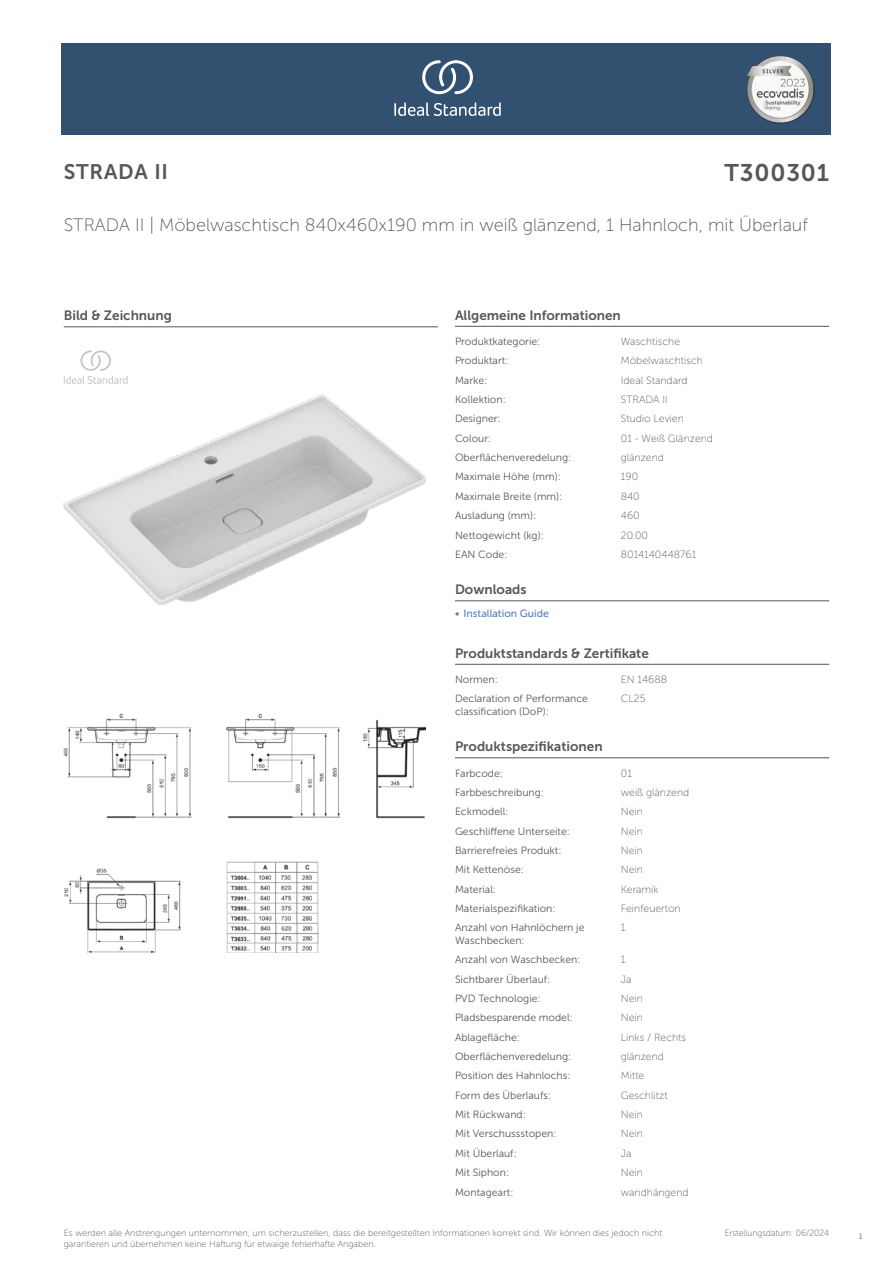
<style>
.page{position:relative;width:893px;height:1263px;background:#fff}
.page>*{position:absolute;margin:0;border:0;box-sizing:border-box;transform-origin:0 0}
.t1{font:24px "Museo Sans 700";letter-spacing:.035em;color:#575756}
.t2{font:21px "Museo Sans 700";letter-spacing:.035em;color:#575756}
.t3{font:18px "Museo Sans 100";color:#575756}
.t4{font:13.5px "Museo Sans 700";color:#575756}
.t5{font:10.5px/12.6px "Museo Sans 300";color:#575756}
.t6{font:10.5px "Museo Sans 100";color:#575756}
.t7{font:10.5px "Museo Sans 500";color:#5b7ebf}
.t8{font:9px/10.8px "Museo Sans 100";color:#575756}
.t9{font:9px "Museo Sans 100";color:#575756;scale:.95 1}
.t10{font:300 9px "Calibri";color:#575756;scale:.95 1}
</style>
<div class="page">
<div style="left:62px;top:43px;width:769px;height:91px;background:#325070"></div>
<hr style="left:455px;top:326px;width:166px;height:1px;background:#575756">
<hr style="left:621px;top:326px;width:208px;height:1px;background:#575756">
<hr style="left:455px;top:600px;width:187px;height:1px;background:#575756">
<hr style="left:642px;top:600px;width:187px;height:1px;background:#575756">
<hr style="left:455px;top:664px;width:166px;height:1px;background:#575756">
<hr style="left:621px;top:664px;width:208px;height:1px;background:#575756">
<hr style="left:455px;top:757px;width:166px;height:1px;background:#575756">
<hr style="left:621px;top:757px;width:208px;height:1px;background:#575756">
<img style="left:64px;top:714px;width:361px;height:238px">
<hr style="left:64px;top:327px;width:374px;height:1px;background:#575756">
<svg style="left:64px;top:350px;width:64px;height:34px"></svg>
<img style="left:64px;top:395px;width:361px;height:209px">
<svg style="left:394px;top:102px;width:107px;height:14px"></svg>
<svg style="left:422px;top:60px;width:51px;height:34px"></svg>
<img style="left:746px;top:56px;width:68px;height:67px">
<h2 class="t2" style="left:64px;top:160px;width:106px">STRADA II</h2>
<h1 class="t1" style="left:724px;top:160px;width:106px">T300301</h1>
<h3 class="t3" style="left:64px;top:215px;width:746px">STRADA II | Möbelwaschtisch 840x460x190 mm in weiß glänzend, 1 Hahnloch, mit Überlauf</h3>
<p class="t4" style="left:64px;top:308px;width:110px">Bild &amp; Zeichnung</p>
<p class="t4" style="left:455px;top:308px;width:167px">Allgemeine Informationen</p>
<p class="t5" style="left:455px;top:335px;width:87px">Produktkategorie:</p>
<p class="t6" style="left:621px;top:336px;width:61px">Waschtische</p>
<p class="t5" style="left:455px;top:354px;width:55px">Produktart:</p>
<p class="t6" style="left:621px;top:355px;width:84px">Möbelwaschtisch</p>
<p class="t5" style="left:455px;top:374px;width:34px">Marke:</p>
<p class="t6" style="left:621px;top:374px;width:68px">Ideal Standard</p>
<p class="t5" style="left:455px;top:393px;width:52px">Kollektion:</p>
<p class="t6" style="left:621px;top:394px;width:48px">STRADA II</p>
<p class="t5" style="left:455px;top:413px;width:47px">Designer:</p>
<p class="t6" style="left:621px;top:413px;width:65px">Studio Levien</p>
<p class="t5" style="left:455px;top:432px;width:38px">Colour:</p>
<p class="t6" style="left:621px;top:433px;width:94px">01 - Weiß Glänzend</p>
<p class="t5" style="left:455px;top:451px;width:118px">Oberflächenveredelung:</p>
<p class="t6" style="left:621px;top:452px;width:45px">glänzend</p>
<p class="t5" style="left:455px;top:471px;width:107px">Maximale Höhe (mm):</p>
<p class="t6" style="left:621px;top:471px;width:19px">190</p>
<p class="t5" style="left:455px;top:490px;width:109px">Maximale Breite (mm):</p>
<p class="t6" style="left:621px;top:491px;width:21px">840</p>
<p class="t5" style="left:455px;top:509px;width:83px">Ausladung (mm):</p>
<p class="t6" style="left:621px;top:510px;width:20px">460</p>
<p class="t5" style="left:455px;top:529px;width:90px">Nettogewicht (kg):</p>
<p class="t6" style="left:621px;top:529px;width:29px">20.00</p>
<p class="t5" style="left:455px;top:548px;width:54px">EAN Code:</p>
<p class="t6" style="left:621px;top:549px;width:77px">8014140448761</p>
<p class="t4" style="left:455px;top:582px;width:73px">Downloads</p>
<p class="t7" style="left:455px;top:608px;width:95px">• Installation Guide</p>
<p class="t4" style="left:455px;top:646px;width:195px">Produktstandards &amp; Zertifikate</p>
<p class="t5" style="left:455px;top:673px;width:44px">Normen:</p>
<p class="t6" style="left:621px;top:674px;width:48px">EN 14688</p>
<p class="t5" style="left:455px;top:692px;width:135px">Declaration of Performance classification (DoP):</p>
<p class="t6" style="left:621px;top:693px;width:26px">CL25</p>
<p class="t4" style="left:455px;top:739px;width:149px">Produktspezifikationen</p>
<p class="t5" style="left:455px;top:767px;width:49px">Farbcode:</p>
<p class="t6" style="left:621px;top:767px;width:13px">01</p>
<p class="t5" style="left:455px;top:786px;width:90px">Farbbeschreibung:</p>
<p class="t6" style="left:621px;top:787px;width:70px">weiß glänzend</p>
<p class="t5" style="left:455px;top:805px;width:55px">Eckmodell:</p>
<p class="t6" style="left:621px;top:806px;width:24px">Nein</p>
<p class="t5" style="left:455px;top:825px;width:116px">Geschliffene Unterseite:</p>
<p class="t6" style="left:621px;top:825px;width:24px">Nein</p>
<p class="t5" style="left:455px;top:844px;width:108px">Barrierefreies Produkt:</p>
<p class="t6" style="left:621px;top:845px;width:24px">Nein</p>
<p class="t5" style="left:455px;top:863px;width:70px">Mit Kettenöse:</p>
<p class="t6" style="left:621px;top:864px;width:24px">Nein</p>
<p class="t5" style="left:455px;top:883px;width:43px">Material:</p>
<p class="t6" style="left:621px;top:883px;width:39px">Keramik</p>
<p class="t5" style="left:455px;top:902px;width:102px">Materialspezifikation:</p>
<p class="t6" style="left:621px;top:903px;width:61px">Feinfeuerton</p>
<p class="t5" style="left:455px;top:921px;width:131px">Anzahl von Hahnlöchern je<br>Waschbecken:</p>
<p class="t6" style="left:621px;top:922px;width:6px">1</p>
<p class="t5" style="left:455px;top:953px;width:127px">Anzahl von Waschbecken:</p>
<p class="t6" style="left:621px;top:954px;width:6px">1</p>
<p class="t5" style="left:455px;top:973px;width:97px">Sichtbarer Überlauf:</p>
<p class="t6" style="left:621px;top:973px;width:12px">Ja</p>
<p class="t5" style="left:455px;top:992px;width:87px">PVD Technologie:</p>
<p class="t6" style="left:621px;top:993px;width:24px">Nein</p>
<p class="t5" style="left:455px;top:1011px;width:119px">Pladsbesparende model:</p>
<p class="t6" style="left:621px;top:1012px;width:24px">Nein</p>
<p class="t5" style="left:455px;top:1031px;width:66px">Ablagefläche:</p>
<p class="t6" style="left:621px;top:1031px;width:67px">Links / Rechts</p>
<p class="t5" style="left:455px;top:1050px;width:118px">Oberflächenveredelung:</p>
<p class="t6" style="left:621px;top:1051px;width:45px">glänzend</p>
<p class="t5" style="left:455px;top:1069px;width:117px">Position des Hahnlochs:</p>
<p class="t6" style="left:621px;top:1070px;width:25px">Mitte</p>
<p class="t5" style="left:455px;top:1089px;width:98px">Form des Überlaufs:</p>
<p class="t6" style="left:621px;top:1089px;width:48px">Geschlitzt</p>
<p class="t5" style="left:455px;top:1108px;width:72px">Mit Rückwand:</p>
<p class="t6" style="left:621px;top:1109px;width:24px">Nein</p>
<p class="t5" style="left:455px;top:1127px;width:103px">Mit Verschussstopen:</p>
<p class="t6" style="left:621px;top:1128px;width:24px">Nein</p>
<p class="t5" style="left:455px;top:1147px;width:63px">Mit Überlauf:</p>
<p class="t6" style="left:621px;top:1148px;width:12px">Ja</p>
<p class="t5" style="left:455px;top:1166px;width:56px">Mit Siphon:</p>
<p class="t6" style="left:621px;top:1167px;width:24px">Nein</p>
<p class="t5" style="left:455px;top:1186px;width:60px">Montageart:</p>
<p class="t6" style="left:621px;top:1186px;width:69px">wandhängend</p>
<p class="t8" style="left:64px;top:1227px;width:600px">Es werden alle Anstrengungen unternommen, um sicherzustellen, dass die bereitgestellten Informationen korrekt sind. Wir können dies jedoch nicht garantieren und übernehmen keine Haftung für etwaige fehlerhafte Angaben.</p>
<p class="t9" style="left:725px;top:1228px;width:111px">Erstellungsdatum: 06/2024</p>
<p class="t10" style="left:858px;top:1230px;width:6px">1</p>
</div>
